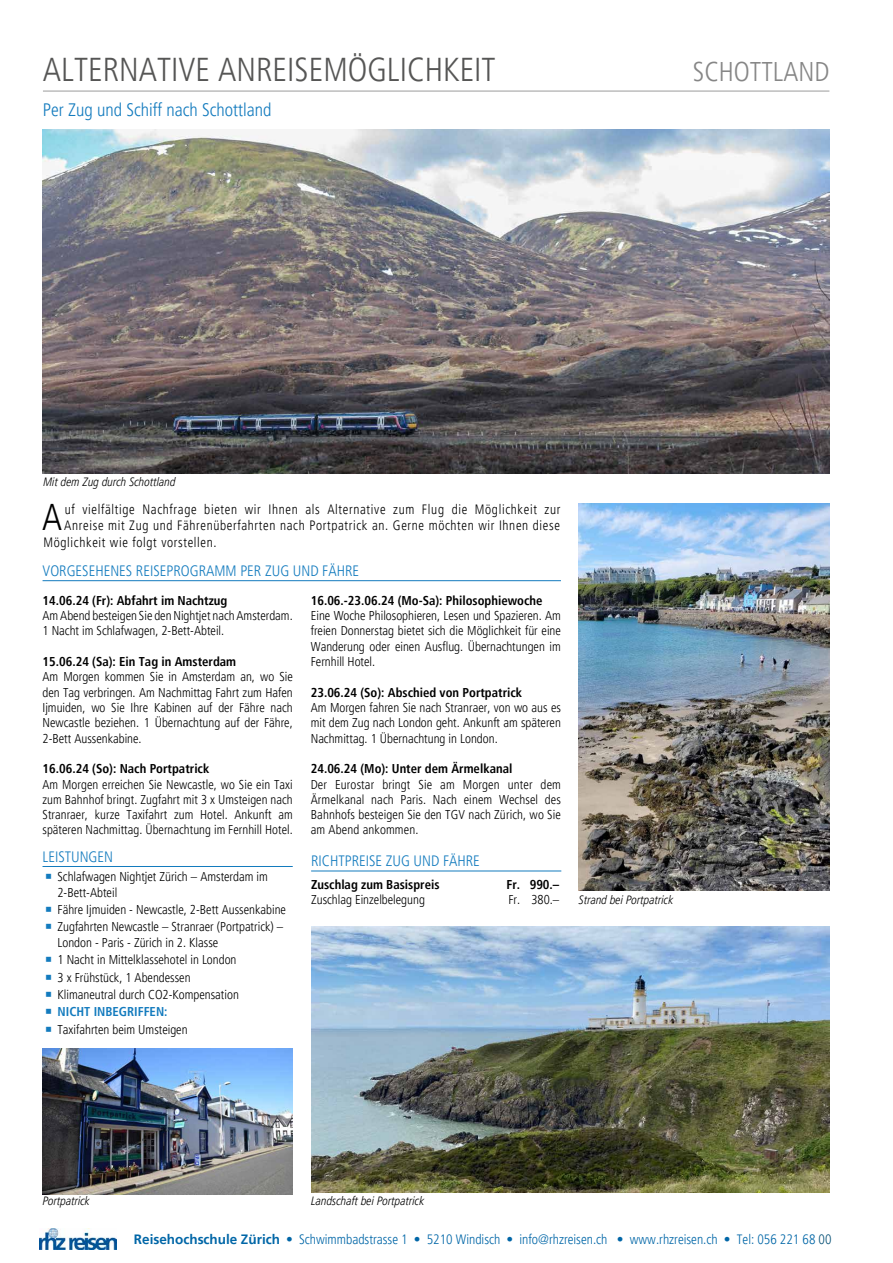
<style>
.page{position:relative;width:893px;height:1263px;background:#fff}
.page>*{position:absolute;margin:0;border:0;box-sizing:border-box;transform-origin:0 0}
.t1{font:300 condensed 37.2px "Frutiger LT Pro";color:#000}
.t2{font:300 condensed 33px "Frutiger LT Pro";color:#565655}
.t3{font:300 condensed 27px "Frutiger LT Pro";color:#868686}
.t4{font:300 condensed 18px "Frutiger LT Pro";color:#137bbe}
.t5{font:300 condensed 15px "Frutiger LT Pro";color:#137bbe}
.t6{font:300 condensed 13.5px "Frutiger LT Pro";letter-spacing:.05em;color:#000}
.t7{font:300 condensed 13.5px "Frutiger LT Pro";color:#0066a7}
.t8{font:300 condensed 12.75px/15.3px "Frutiger LT Pro";color:#000;text-align:justify}
.t9{font:700 condensed 12.75px "Frutiger LT Pro";color:#000}
.t10{font:700 condensed 12.75px "Frutiger LT Pro";color:#137bbe}
.t11{font:italic 300 condensed 12px "Frutiger LT Pro";color:#000}
.s1{font-weight:700;font-stretch:normal}
.s2{color:#065075}
</style>
<div class="page">
<img style="left:40px;top:1228px;width:77px;height:21px">
<hr style="left:43px;top:91px;width:786px;height:1px;background:#9c9c9c">
<img style="left:43px;top:129px;width:787px;height:344px">
<img style="left:311px;top:926px;width:518px;height:267px">
<img style="left:43px;top:1048px;width:250px;height:147px">
<img style="left:579px;top:504px;width:250px;height:386px">
<hr style="left:311px;top:871px;width:250px;height:1px;background:#137bbe">
<hr style="left:43px;top:866px;width:250px;height:1px;background:#137bbe">
<hr style="left:43px;top:580px;width:518px;height:1px;background:#137bbe">
<h2 class="t2" style="left:43px;top:53px;width:454px">ALTERNATIVE ANREISEMÖGLICHKEIT</h2>
<h3 class="t3" style="left:693px;top:58px;width:138px">SCHOTTLAND</h3>
<h3 class="t4" style="left:43px;top:100px;width:230px">Per Zug und Schiff nach Schottland</h3>
<p class="t11" style="left:43px;top:477px;width:134px">Mit dem Zug durch Schottland</p>
<h1 class="t1" style="left:42px;top:499px;width:22px">A</h1>
<p class="t6" style="left:65px;top:502px;width:497px">uf vielfältige Nachfrage bieten wir Ihnen als Alternative zum Flug die Möglichkeit zur</p>
<p class="t6" style="left:64px;top:519px;width:497px">Anreise mit Zug und Fährenüberfahrten nach Portpatrick an. Gerne möchten wir Ihnen diese</p>
<p class="t6" style="left:43px;top:535px;width:175px">Möglichkeit wie folgt vorstellen.</p>
<p class="t5" style="left:43px;top:563px;width:318px">VORGESEHENES REISEPROGRAMM PER ZUG UND FÄHRE</p>
<p class="t9" style="left:43px;top:594px;width:186px">14.06.24 (Fr): Abfahrt im Nachtzug</p>
<p class="t8" style="left:43px;top:608px;width:252px">Am Abend besteigen Sie den Nightjet nach Amsterdam.<br>1 Nacht im Schlafwagen, 2-Bett-Abteil.</p>
<p class="t9" style="left:43px;top:655px;width:195px">15.06.24 (Sa): Ein Tag in Amsterdam</p>
<p class="t8" style="left:43px;top:670px;width:252px">Am Morgen kommen Sie in Amsterdam an, wo Sie den Tag verbringen. Am Nachmittag Fahrt zum Hafen Ijmuiden, wo Sie Ihre Kabinen auf der Fähre nach Newcastle beziehen. 1 Übernachtung auf der Fähre, 2-Bett Aussenkabine.</p>
<p class="t9" style="left:43px;top:762px;width:168px">16.06.24 (So): Nach Portpatrick</p>
<p class="t8" style="left:43px;top:777px;width:252px">Am Morgen erreichen Sie Newcastle, wo Sie ein Taxi zum Bahnhof bringt. Zugfahrt mit 3 x Umsteigen nach Stranraer, kurze Taxifahrt zum Hotel. Ankunft am späteren Nachmittag. Übernachtung im Fernhill Hotel.</p>
<p class="t9" style="left:311px;top:594px;width:233px">16.06.-23.06.24 (Mo-Sa): Philosophiewoche</p>
<p class="t8" style="left:311px;top:608px;width:252px">Eine Woche Philosophieren, Lesen und Spazieren. Am freien Donnerstag bietet sich die Möglichkeit für eine Wanderung oder einen Ausflug. Übernachtungen im Fernhill Hotel.</p>
<p class="t9" style="left:311px;top:685px;width:213px">23.06.24 (So): Abschied von Portpatrick</p>
<p class="t8" style="left:311px;top:700px;width:252px">Am Morgen fahren Sie nach Stranraer, von wo aus es mit dem Zug nach London geht. Ankunft am späteren Nachmittag. 1 Übernachtung in London.</p>
<p class="t9" style="left:311px;top:762px;width:203px">24.06.24 (Mo): Unter dem Ärmelkanal</p>
<p class="t8" style="left:311px;top:777px;width:252px">Der Eurostar bringt Sie am Morgen unter dem Ärmelkanal nach Paris. Nach einem Wechsel des Bahnhofs besteigen Sie den TGV nach Zürich, wo Sie am Abend ankommen.</p>
<p class="t5" style="left:43px;top:849px;width:72px">LEISTUNGEN</p>
<p class="t8" style="left:58px;top:869px;width:212px">Schlafwagen Nightjet Zürich – Amsterdam im<br>2-Bett-Abteil</p>
<p class="t8" style="left:58px;top:901px;width:230px;line-height:17.4px">Fähre Ijmuiden - Newcastle, 2-Bett Aussenkabine<br>Zugfahrten Newcastle – Stranraer (Portpatrick) –</p>
<p class="t8" style="left:58px;top:934px;width:183px;line-height:17.4px;text-align:left">London - Paris - Zürich in 2. Klasse<br>1 Nacht in Mittelklassehotel in London 3 x Frühstück, 1 Abendessen Klimaneutral durch CO2-Kompensation</p>
<p class="t10" style="left:58px;top:1005px;width:112px">NICHT INBEGRIFFEN:</p>
<p class="t8" style="left:58px;top:1022px;width:132px">Taxifahrten beim Umsteigen</p>
<p class="t5" style="left:311px;top:853px;width:170px">RICHTPREISE ZUG UND FÄHRE</p>
<p class="t9" style="left:311px;top:878px;width:130px">Zuschlag zum Basispreis</p>
<p class="t8" style="left:311px;top:892px;width:115px">Zuschlag Einzelbelegung</p>
<p class="t9" style="left:506px;top:877px;width:15px">Fr.</p>
<p class="t8" style="left:508px;top:892px;width:13px">Fr.</p>
<p class="t9" style="left:530px;top:878px;width:31px">990.–</p>
<p class="t8" style="left:531px;top:892px;width:29px">380.–</p>
<p class="t11" style="left:579px;top:894px;width:96px">Strand bei Portpatrick</p>
<p class="t11" style="left:43px;top:1195px;width:49px">Portpatrick</p>
<p class="t11" style="left:311px;top:1196px;width:115px">Landschaft bei Portpatrick</p>
<p class="t7" style="left:134px;top:1231px;width:699px"><span class="s1">Reisehochschule Zürich</span> • Schwimmbadstrasse 1 • 5210 Windisch • info@rhzreisen.ch • www.rhzreisen.ch • Tel: 056 221 68 <span class="s2">00</span></p>
</div>
